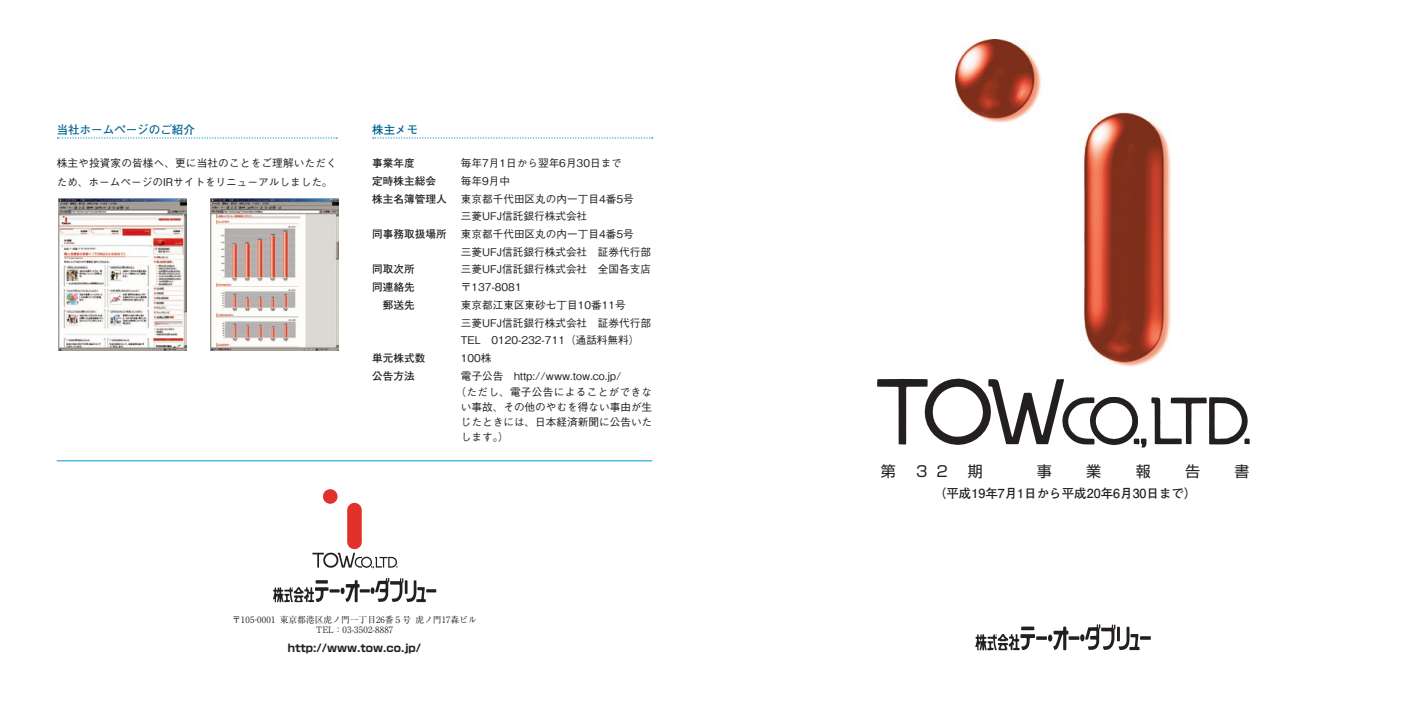
<style>
.page{position:relative;width:1418px;height:709px;background:#fff}
.page>*{position:absolute;margin:0;border:0;box-sizing:border-box;transform-origin:0 0}
.t1{font:15px "Shin Go Pr 5";color:#231f20}
.t2{font:700 12.5px "Futo Go B101 Pr 5";color:#231f20}
.t3{font:700 11.5px "Futo Go B101 Pr 5";color:#006494}
.t4{font:500 10.62px/17.8px "Gothic BBB Pr 5";color:#231f20}
.t5{font:700 10.62px "Futo Go B101 Pr 5";color:#231f20}
.t6{font:500 10.62px/16.4px "Gothic BBB Pr 5";letter-spacing:.03em;color:#231f20}
.t7{font:700 10.62px "Shin Go Pr 5";color:#231f20}
.t8{font:8.75px/10.6px "Ryumin Pr 5";color:#231f20;text-align:center}
</style>
<div class="page">
<svg style="left:273px;top:578px;width:163px;height:24px"></svg>
<svg style="left:312px;top:489px;width:85px;height:79px"></svg>
<hr style="left:57px;top:460px;width:595px;height:1px;background:#0095d9">
<img style="left:955px;top:40px;width:215px;height:326px">
<svg style="left:877px;top:378px;width:372px;height:69px"></svg>
<svg style="left:975px;top:624px;width:175px;height:26px"></svg>
<svg style="left:57px;top:137px;width:280px;height:2px"></svg>
<svg style="left:373px;top:137px;width:279px;height:2px"></svg>
<img style="left:59px;top:198px;width:127px;height:152px">
<img style="left:210px;top:198px;width:128px;height:152px">
<p class="t3" style="left:57px;top:121px;width:140px">当社ホームページのご紹介</p>
<p class="t4" style="left:57px;top:153px;width:281px;line-height:18.5px">株主や投資家の皆様へ、更に当社のことをご理解いただくため、ホームページのIRサイトをリニューアルしました。</p>
<p class="t3" style="left:372px;top:121px;width:48px">株主メモ</p>
<p class="t5" style="left:372px;top:155px;width:44px">事業年度</p>
<p class="t4" style="left:461px;top:153px;width:163px">毎年7月1日から翌年6月30日まで</p>
<p class="t5" style="left:372px;top:172px;width:65px">定時株主総会</p>
<p class="t4" style="left:461px;top:171px;width:51px">毎年9月中</p>
<p class="t5" style="left:372px;top:190px;width:76px">株主名簿管理人</p>
<p class="t4" style="left:461px;top:189px;width:174px">東京都千代田区丸の内一丁目4番5号三菱UFJ信託銀行株式会社</p>
<p class="t5" style="left:372px;top:225px;width:76px">同事務取扱場所</p>
<p class="t4" style="left:461px;top:224px;width:192px">東京都千代田区丸の内一丁目4番5号<br>三菱UFJ信託銀行株式会社　証券代行部</p>
<p class="t5" style="left:372px;top:261px;width:44px">同取次所</p>
<p class="t4" style="left:461px;top:260px;width:192px">三菱UFJ信託銀行株式会社　全国各支店</p>
<p class="t5" style="left:372px;top:279px;width:44px">同連絡先</p>
<p class="t4" style="left:461px;top:277px;width:62px">〒137-8081</p>
<p class="t5" style="left:383px;top:296px;width:33px">郵送先</p>
<p class="t4" style="left:461px;top:295px;width:192px">東京都江東区東砂七丁目10番11号<br>三菱UFJ信託銀行株式会社　証券代行部<br>TEL　0120-232-711（通話料無料）</p>
<p class="t5" style="left:372px;top:349px;width:55px">単元株式数</p>
<p class="t4" style="left:461px;top:348px;width:32px">100株</p>
<p class="t5" style="left:372px;top:367px;width:44px">公告方法</p>
<p class="t6" style="left:455px;top:367px;width:198px;text-indent:5px">電子公告　http://www.tow.co.jp/<br>（ただし、電子公告によることができな</p>
<p class="t4" style="left:461px;top:399px;width:193px;line-height:15.1px;text-align:justify">い事故、その他のやむを得ない事由が生じたときには、日本経済新聞に公告いたします。）</p>
<p class="t8" style="left:232px;top:613px;width:246px">〒105-0001 東京都港区虎ノ門一丁目26番５号虎ノ門17森ビル<br>TEL：03-3502-8887</p>
<p class="t7" style="left:288px;top:640px;width:134px">http://www.tow.co.jp/</p>
<h1 class="t1" style="left:881px;top:458px;width:16px">第</h1>
<h1 class="t1" style="left:916px;top:458px;width:33px">3 2</h1>
<h1 class="t1" style="left:967px;top:458px;width:16px">期</h1>
<h1 class="t1" style="left:1036px;top:458px;width:16px">事</h1>
<h1 class="t1" style="left:1086px;top:458px;width:16px">業</h1>
<h1 class="t1" style="left:1135px;top:458px;width:16px">報</h1>
<h1 class="t1" style="left:1185px;top:458px;width:16px">告</h1>
<h1 class="t1" style="left:1234px;top:458px;width:16px">書</h1>
<p class="t2" style="left:933px;top:483px;width:264px">（平成19年7月1日から平成20年6月30日まで）</p>
</div>
